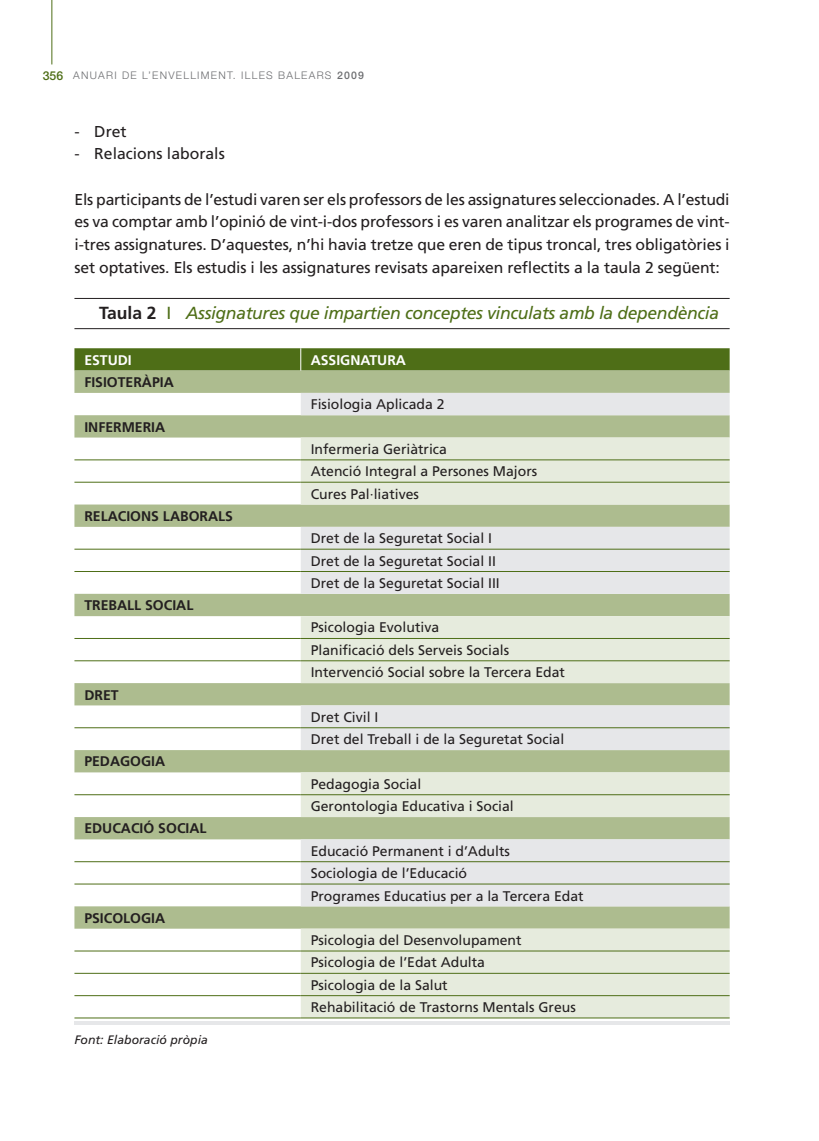
<style>
.page{position:relative;width:819px;height:1141px;background:#fff}
.page>*{position:absolute;margin:0;border:0;box-sizing:border-box;transform-origin:0 0}
.t1{font:italic 17.5px "Frutiger LT Std";letter-spacing:-.02em;color:#4e6e17}
.t2{font:15.75px/22.8px "Frutiger LT Std";letter-spacing:-.01em;color:#231f20;text-align:justify}
.t3{font:14px/22.6px "Frutiger LT Std";color:#231f20}
.t4{font:700 14px "Frutiger LT Std";color:#231f20}
.t5{font:700 14px "Frutiger LT Std";color:#fff}
.t6{font:italic 12.25px "Frutiger LT Std";color:#231f20}
.t7{font:300 10.5px "Helvetica Neue LT Std";letter-spacing:.12em;color:#6c6d70}
.s1{font-weight:500;font-size:12.25px;color:#4e6e17}
.s2{font-weight:500}
.s3{font-weight:700;font-style:normal;color:#231f20}
.s4{font-style:normal}
</style>
<div class="page">
<hr style="left:52px;top:0;width:1px;height:64px;background:#4e6e17">
<hr style="left:74px;top:298px;width:655px;height:1px;background:#231f20">
<hr style="left:74px;top:328px;width:655px;height:1px;background:#231f20">
<svg style="left:74px;top:371px;width:655px;height:558px"></svg>
<svg style="left:301px;top:393px;width:428px;height:45px;background:#cad2bd"></svg>
<svg style="left:301px;top:438px;width:428px;height:579px;background:#d7decd"></svg>
<svg style="left:74px;top:348px;width:655px;height:23px;background:#53721e"></svg>
<hr style="left:74px;top:459px;width:227px;height:1px;background:#4e6e17">
<hr style="left:301px;top:459px;width:428px;height:1px;background:#4e6e17">
<hr style="left:74px;top:482px;width:227px;height:1px;background:#4e6e17">
<hr style="left:301px;top:482px;width:428px;height:1px;background:#4e6e17">
<hr style="left:74px;top:549px;width:227px;height:1px;background:#4e6e17">
<hr style="left:301px;top:549px;width:428px;height:1px;background:#4e6e17">
<hr style="left:74px;top:571px;width:227px;height:1px;background:#4e6e17">
<hr style="left:301px;top:571px;width:428px;height:1px;background:#4e6e17">
<hr style="left:74px;top:638px;width:227px;height:1px;background:#4e6e17">
<hr style="left:301px;top:638px;width:428px;height:1px;background:#4e6e17">
<hr style="left:74px;top:660px;width:227px;height:1px;background:#4e6e17">
<hr style="left:301px;top:660px;width:428px;height:1px;background:#4e6e17">
<hr style="left:74px;top:727px;width:227px;height:1px;background:#4e6e17">
<hr style="left:301px;top:727px;width:428px;height:1px;background:#4e6e17">
<hr style="left:74px;top:794px;width:227px;height:1px;background:#4e6e17">
<hr style="left:301px;top:794px;width:428px;height:1px;background:#4e6e17">
<hr style="left:74px;top:861px;width:227px;height:1px;background:#4e6e17">
<hr style="left:301px;top:861px;width:428px;height:1px;background:#4e6e17">
<hr style="left:74px;top:884px;width:227px;height:1px;background:#4e6e17">
<hr style="left:301px;top:884px;width:428px;height:1px;background:#4e6e17">
<hr style="left:74px;top:951px;width:227px;height:1px;background:#4e6e17">
<hr style="left:301px;top:951px;width:428px;height:1px;background:#4e6e17">
<hr style="left:74px;top:973px;width:227px;height:1px;background:#4e6e17">
<hr style="left:301px;top:973px;width:428px;height:1px;background:#4e6e17">
<hr style="left:74px;top:995px;width:227px;height:1px;background:#4e6e17">
<hr style="left:301px;top:995px;width:428px;height:1px;background:#4e6e17">
<hr style="left:74px;top:1017px;width:227px;height:1px;background:#4e6e17">
<hr style="left:301px;top:1017px;width:428px;height:1px;background:#4e6e17">
<hr style="left:74px;top:1021px;width:655px;height:4px;background:#e6e7e9">
<p class="t7" style="left:43px;top:69px;width:323px"><span class="s1">356</span> ANUARI DE L’ENVELLIMENT. ILLES BALEARS <span class="s2">2009</span></p>
<p class="t2" style="left:74px;top:120px;width:54px">- Dret</p>
<p class="t2" style="left:74px;top:142px;width:152px">- Relacions laborals</p>
<p class="t2" style="left:74px;top:188px;width:656px">Els participants de l’estudi varen ser els professors de les assignatures seleccionades. A l’estudi es va comptar amb l’opinió de vint-i-dos professors i es varen analitzar els programes de vint&shy;i-tres assignatures. D’aquestes, n’hi havia tretze que eren de tipus troncal, tres obligatòries i set optatives. Els estudis i les assignatures revisats apareixen reflectits a la taula 2 següent:</p>
<p class="t1" style="left:99px;top:302px;width:621px"><span class="s3">Taula 2</span> <span class="s4">I</span> Assignatures que impartien conceptes vinculats amb la dependència</p>
<p class="t5" style="left:84px;top:352px;width:25px">ESTUDI</p>
<p class="t5" style="left:311px;top:352px;width:36px">ASSIGNATURA</p>
<p class="t4" style="left:84px;top:374px;width:28px">FISIOTER</p>
<p class="t4" style="left:142px;top:374px;width:19px">ÀPIA</p>
<p class="t3" style="left:311px;top:393px;width:135px">Fisiologia Aplicada 2</p>
<p class="t4" style="left:84px;top:419px;width:9px">INFERMERIA</p>
<p class="t3" style="left:311px;top:438px;width:228px">Infermeria Geriàtrica<br>Atenció Integral a Persones Majors<br>Cures Pal·liatives</p>
<p class="t4" style="left:84px;top:508px;width:33px">RE LACION</p>
<p class="t4" style="left:151px;top:508px;width:48px">S LABORA</p>
<p class="t4" style="left:218px;top:508px;width:16px">LS</p>
<p class="t3" style="left:311px;top:527px;width:191px">Dret de la Seguretat Social I<br>Dret de la Seguretat Social II<br>Dret de la Seguretat Social III</p>
<p class="t4" style="left:84px;top:597px;width:78px">TRE BALL SOCIA</p>
<p class="t4" style="left:186px;top:597px;width:8px">L</p>
<p class="t3" style="left:311px;top:616px;width:256px">Psicologia Evolutiva<br>Planificació dels Serveis Socials<br>Intervenció Social sobre la Tercera Edat</p>
<p class="t4" style="left:84px;top:686px;width:10px">DRET</p>
<p class="t3" style="left:311px;top:705px;width:255px">Dret Civil I<br>Dret del Treball i de la Seguretat Social</p>
<p class="t4" style="left:84px;top:753px;width:10px">PEDAGOGIA</p>
<p class="t3" style="left:311px;top:772px;width:205px">Pedagogia Social<br>Gerontologia Educativa i Social</p>
<p class="t4" style="left:84px;top:820px;width:10px">EDUCACIÓ</p>
<p class="t4" style="left:158px;top:820px;width:17px">SOCIA</p>
<p class="t4" style="left:199px;top:820px;width:8px">L</p>
<p class="t3" style="left:311px;top:839px;width:274px">Educació Permanent i d’Adults<br>Sociologia de l’Educació<br>Programes Educatius per a la Tercera Edat</p>
<p class="t4" style="left:84px;top:910px;width:56px">PSICO LOGIA</p>
<p class="t3" style="left:311px;top:929px;width:267px">Psicologia del Desenvolupament<br>Psicologia de l’Edat Adulta<br>Psicologia de la Salut<br>Rehabilitació de Trastorns Mentals Greus</p>
<p class="t6" style="left:74px;top:1033px;width:135px">Font: Elaboració pròpia</p>
</div>
